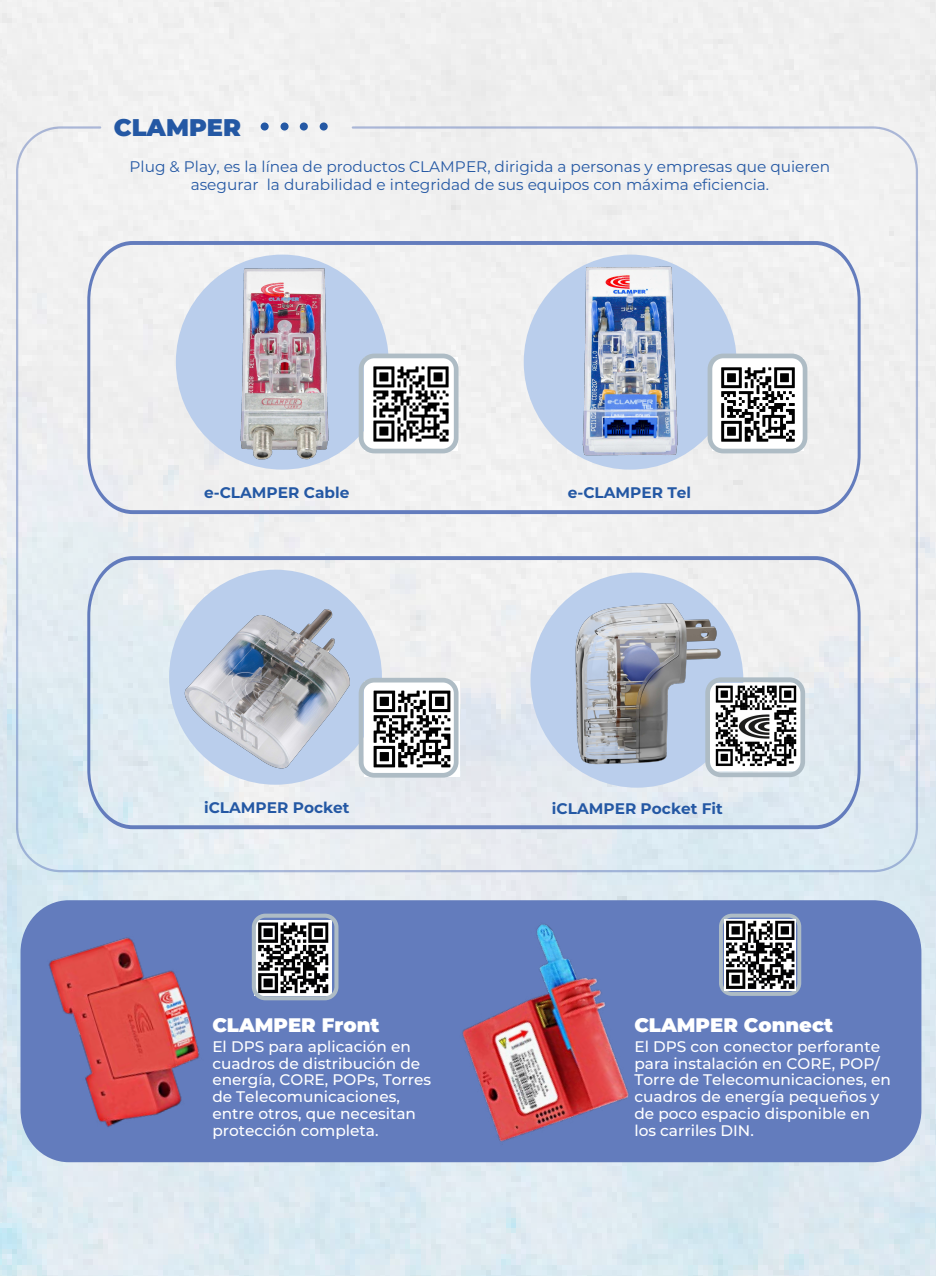
<style>
.page{position:relative;width:936px;height:1276px;background:#fff}
.page>*{position:absolute;margin:0;border:0;box-sizing:border-box;transform-origin:0 0}
.t1{font:900 24.07px "Montserrat";color:#2458a4}
.t2{font:900 19.57px "Montserrat";color:#fff}
.t3{font:500 15.3px/16.9px "Montserrat";color:#fff}
.t4{font:15.3px/18.4px "Montserrat";color:#2458a4;text-align:center}
.t5{font:700 15.3px "Montserrat";color:#2458a4}
</style>
<div class="page">
<img style="left:0;top:0;width:936px;height:1276px">
<img style="left:0;top:57px;width:6px;height:1164px">
<div style="left:21px;top:900px;width:900px;height:262px;background:#637cbd;border-radius:50px"></div>
<div style="left:320px;top:122px;width:8px;height:9px;background:#2458a4;border-radius:50%"></div>
<div style="left:280px;top:122px;width:8px;height:9px;background:#2458a4;border-radius:50%"></div>
<div style="left:300px;top:122px;width:8px;height:9px;background:#2458a4;border-radius:50%"></div>
<div style="left:261px;top:122px;width:8px;height:9px;background:#2458a4;border-radius:50%"></div>
<img style="left:32px;top:914px;width:168px;height:233px">
<img style="left:394px;top:924px;width:290px;height:268px">
<svg style="left:86px;top:554px;width:776px;height:277px"></svg>
<svg style="left:86px;top:239px;width:776px;height:277px"></svg>
<img style="left:165px;top:582px;width:202px;height:202px">
<img style="left:502px;top:224px;width:260px;height:260px">
<img style="left:142px;top:214px;width:296px;height:296px">
<img style="left:426px;top:571px;width:389px;height:219px">
<img style="left:257px;top:920px;width:75px;height:75px">
<div style="left:719px;top:913px;width:82px;height:83px;border:4px solid #aebcc5;border-radius:11px"></div>
<img style="left:724px;top:919px;width:71px;height:71px">
<img style="left:711px;top:683px;width:88px;height:88px">
<div style="left:252px;top:913px;width:86px;height:87px;border:4px solid #aebcc5;border-radius:12px"></div>
<div style="left:705px;top:677px;width:100px;height:100px;border:5px solid #aebcc5;border-radius:13px"></div>
<img style="left:364px;top:681px;width:96px;height:95px">
<div style="left:359px;top:678px;width:99px;height:99px;border:5px solid #aebcc5;border-radius:13px"></div>
<img style="left:365px;top:357px;width:92px;height:93px">
<div style="left:359px;top:353px;width:99px;height:100px;border:5px solid #aebcc5;border-radius:13px"></div>
<img style="left:713px;top:359px;width:88px;height:88px">
<div style="left:707px;top:353px;width:100px;height:100px;border:5px solid #aebcc5;border-radius:13px"></div>
<h1 class="t1" style="left:114px;top:109px;width:129px">CLAMPER</h1>
<p class="t4" style="left:130px;top:156px;width:702px">Plug &amp; Play, es la línea de productos CLAMPER, dirigida a personas y empresas que quieren asegurar la durabilidad e integridad de sus equipos con máxima eficiencia.</p>
<p class="t5" style="left:204px;top:481px;width:147px">e-CLAMPER Cable</p>
<p class="t5" style="left:568px;top:481px;width:125px">e-CLAMPER Tel</p>
<p class="t5" style="left:204px;top:796px;width:147px">iCLAMPER Pocket</p>
<p class="t5" style="left:552px;top:797px;width:172px">iCLAMPER Pocket Fit</p>
<p class="t2" style="left:212px;top:1010px;width:169px">CLAMPER Front</p>
<p class="t3" style="left:212px;top:1037px;width:220px">El DPS para aplicación en cuadros de distribución de energía, CORE, POPs, Torres de Telecomunicaciones, entre otros, que necesitan protección completa.</p>
<p class="t2" style="left:634px;top:1010px;width:200px">CLAMPER Connect</p>
<p class="t3" style="left:634px;top:1037px;width:258px">El DPS con conector perforante para instalación en CORE, POP/<br>Torre de Telecomunicaciones, en cuadros de energía pequeños y de poco espacio disponible en los carriles DIN.</p>
</div>
